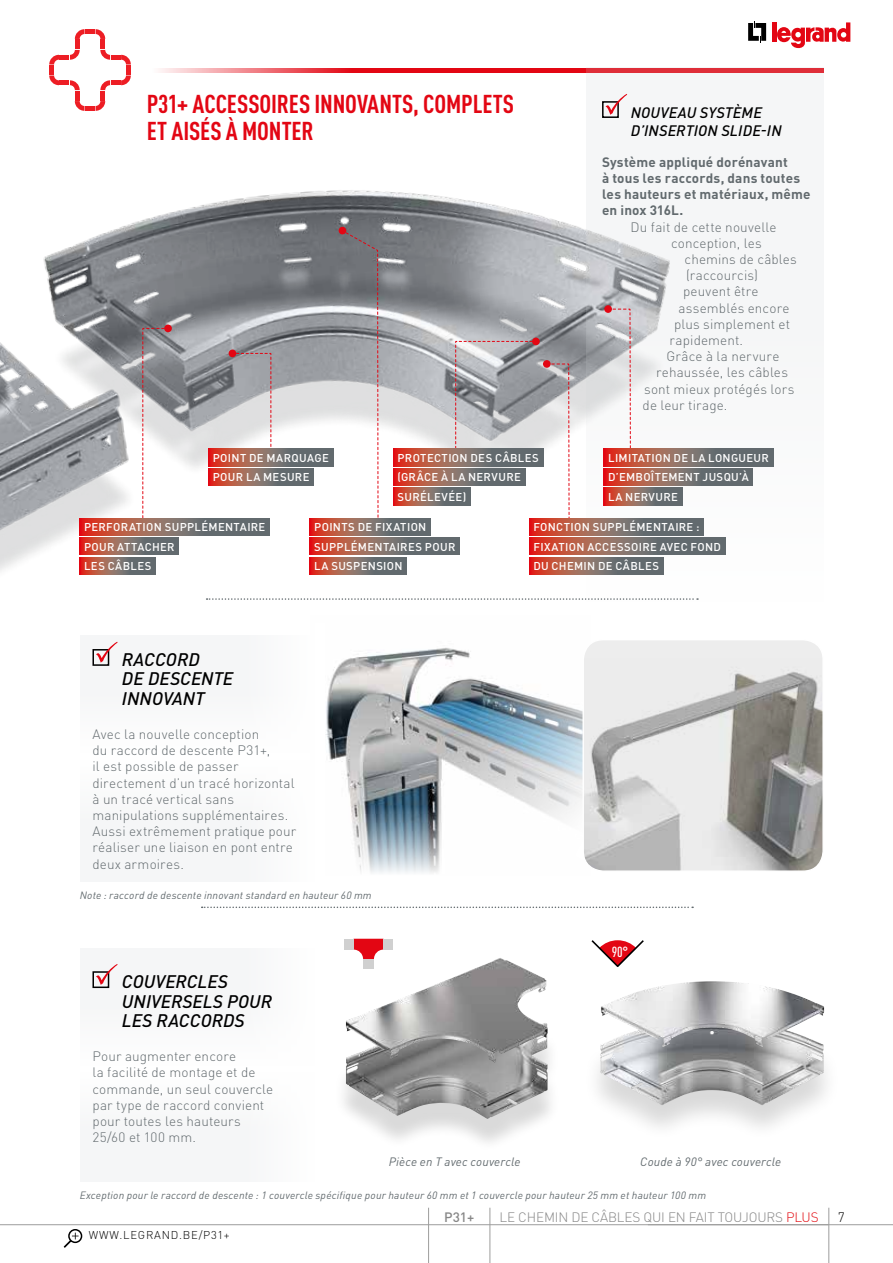
<style>
.page{position:relative;width:893px;height:1263px;background:#fff}
.page>*{position:absolute;margin:0;border:0;box-sizing:border-box;transform-origin:0 0}
.t1{font:700 condensed 25.5px/27px "DIN Pro";letter-spacing:-.005em;color:#e30613}
.t2{font:italic 500 18px/19.5px "DIN Pro";letter-spacing:.005em;color:#000}
.t3{font:italic 500 15px/18px "DIN Pro";letter-spacing:.015em;color:#000}
.t4{font:500 condensed 14.4px "DIN Pro";color:#fff}
.t5{font:300 13.5px/16.2px "DIN Pro";letter-spacing:.01em;color:#626a6e}
.t6{font:700 13.5px/16.2px "DIN Pro";letter-spacing:.01em;color:#626a6e}
.t7{font:300 13.5px "DIN Pro";letter-spacing:-.01em;color:#878787}
.t8{font:500 13.5px "DIN Pro";color:#878787}
.t9{font:300 13.5px "DIN Pro";color:#000}
.t10{font:italic 12px "DIN Pro";letter-spacing:.015em;color:#626a6e}
.t11{font:500 11.25px/19.5px "DIN Pro";letter-spacing:.03em;color:#fff}
.t12{font:300 11.25px "DIN Pro";letter-spacing:.07em;color:#000}
.t13{font:italic 10.5px "DIN Pro";letter-spacing:.015em;color:#626a6e}
.s1{color:#e30f15}
</style>
<div class="page">
<img style="left:0;top:190px;width:587px;height:410px">
<div style="left:80px;top:948px;width:241px;height:121px;background:#f6f7f7"></div>
<div style="left:80px;top:1069px;width:241px;height:113px;background:#f6f6f7"></div>
<div style="left:80px;top:635px;width:241px;height:120px;background:#f6f6f7"></div>
<div style="left:80px;top:755px;width:241px;height:127px;background:#f6f6f7"></div>
<svg style="left:75px;top:29px;width:10px;height:10px"></svg>
<svg style="left:96px;top:29px;width:9px;height:10px"></svg>
<div style="left:85px;top:29px;width:10px;height:5px;background:#ed1d24"></div>
<svg style="left:96px;top:101px;width:9px;height:10px"></svg>
<svg style="left:75px;top:101px;width:10px;height:10px"></svg>
<div style="left:85px;top:106px;width:10px;height:5px;background:#ed1d24"></div>
<div style="left:75px;top:40px;width:5px;height:9px;background:#ed1d24"></div>
<div style="left:100px;top:40px;width:5px;height:9px;background:#ed1d24"></div>
<div style="left:100px;top:91px;width:5px;height:9px;background:#ed1d24"></div>
<div style="left:75px;top:91px;width:5px;height:9px;background:#ed1d24"></div>
<div style="left:49px;top:65px;width:5px;height:10px;background:#ed1d24"></div>
<div style="left:126px;top:65px;width:5px;height:10px;background:#ed1d24"></div>
<svg style="left:49px;top:75px;width:10px;height:10px"></svg>
<div style="left:60px;top:80px;width:9px;height:5px;background:#ed1d24"></div>
<svg style="left:70px;top:80px;width:10px;height:10px"></svg>
<svg style="left:121px;top:76px;width:10px;height:9px"></svg>
<div style="left:111px;top:80px;width:9px;height:5px;background:#ed1d24"></div>
<svg style="left:100px;top:80px;width:10px;height:10px"></svg>
<svg style="left:49px;top:55px;width:10px;height:10px"></svg>
<div style="left:60px;top:55px;width:9px;height:5px;background:#ed1d24"></div>
<svg style="left:70px;top:50px;width:10px;height:10px"></svg>
<svg style="left:121px;top:55px;width:10px;height:10px"></svg>
<div style="left:111px;top:55px;width:9px;height:5px;background:#ed1d24"></div>
<svg style="left:100px;top:50px;width:10px;height:10px"></svg>
<div style="left:147px;top:68px;width:677px;height:5px;background:#e30613"></div>
<svg style="left:147px;top:68px;width:197px;height:5px"></svg>
<svg style="left:587px;top:68px;width:237px;height:532px;fill:#f5f6f7"></svg>
<svg style="left:232px;top:353px;width:40px;height:115px;background:#c5c0c3"></svg>
<svg style="left:142px;top:328px;width:27px;height:190px"></svg>
<div style="left:164px;top:325px;width:8px;height:7px;background:#e30613;border-radius:50%"></div>
<div style="left:229px;top:350px;width:7px;height:7px;background:#e30613;border-radius:50%"></div>
<svg style="left:455px;top:341px;width:81px;height:108px;background:#afaeb2"></svg>
<div style="left:532px;top:338px;width:8px;height:7px;background:#e30613;border-radius:50%"></div>
<svg style="left:547px;top:363px;width:23px;height:155px"></svg>
<div style="left:543px;top:360px;width:8px;height:8px;background:#e30613;border-radius:50%"></div>
<svg style="left:342px;top:230px;width:37px;height:288px"></svg>
<div style="left:339px;top:227px;width:7px;height:7px;background:#e30613;border-radius:50%"></div>
<svg style="left:608px;top:308px;width:23px;height:141px"></svg>
<div style="left:604px;top:305px;width:8px;height:8px;background:#e30613;border-radius:50%"></div>
<img style="left:325px;top:650px;width:115px;height:223px">
<svg style="left:420px;top:647px;width:162px;height:216px"></svg>
<div style="left:583px;top:640px;width:240px;height:231px;background:#ededed;border-radius:20px"></div>
<img style="left:584px;top:672px;width:238px;height:198px">
<div style="left:582px;top:639px;width:242px;height:233px;border:1px solid #fff;border-radius:20px"></div>
<div style="left:334px;top:1009px;width:226px;height:143px;background:#000;opacity:.15"></div>
<img style="left:346px;top:1063px;width:202px;height:56px">
<img style="left:346px;top:958px;width:202px;height:105px">
<svg style="left:354px;top:939px;width:29px;height:20px"></svg>
<div style="left:383px;top:939px;width:10px;height:10px;background:#d0d0d0"></div>
<div style="left:363px;top:959px;width:11px;height:10px;background:#d0d0d0"></div>
<div style="left:344px;top:939px;width:10px;height:10px;background:#d0d0d0"></div>
<div style="left:583px;top:1023px;width:258px;height:118px;background:#000;opacity:.15"></div>
<img style="left:600px;top:1023px;width:224px;height:82px">
<img style="left:601px;top:981px;width:223px;height:66px">
<svg style="left:591px;top:940px;width:53px;height:27px"></svg>
<div style="left:233px;top:623px;width:92px;height:259px;background:#fff"></div>
<div style="left:233px;top:942px;width:92px;height:259px;background:#fff"></div>
<svg style="left:202px;top:906px;width:491px;height:2px"></svg>
<hr style="left:0;top:1224px;width:893px;height:1px;background:#9d9d9c">
<hr style="left:828px;top:1208px;width:1px;height:55px;background:#9d9d9c">
<div style="left:68px;top:1229px;width:14px;height:14px;border:2px solid #000;border-radius:50%"></div>
<svg style="left:64px;top:1232px;width:15px;height:16px"></svg>
<hr style="left:490px;top:1208px;width:1px;height:55px;background:#9d9d9c">
<hr style="left:428px;top:1208px;width:1px;height:55px;background:#9d9d9c">
<svg style="left:748px;top:21px;width:18px;height:22px"></svg>
<hr style="left:772px;top:22px;width:4px;height:20px;background:#e30613">
<svg style="left:777px;top:22px;width:73px;height:26px"></svg>
<div style="left:92px;top:649px;width:17px;height:17px;border:2px solid #000"></div>
<svg style="left:96px;top:642px;width:22px;height:21px"></svg>
<div style="left:92px;top:971px;width:17px;height:17px;border:2px solid #000"></div>
<svg style="left:96px;top:964px;width:22px;height:21px"></svg>
<div style="left:602px;top:101px;width:17px;height:17px;border:2px solid #000"></div>
<svg style="left:605px;top:94px;width:22px;height:21px"></svg>
<svg style="left:207px;top:598px;width:491px;height:2px"></svg>
<svg style="left:208px;top:449px;width:125px;height:17px;background:#90625b"></svg>
<svg style="left:208px;top:468px;width:106px;height:17px;background:#90625b"></svg>
<svg style="left:80px;top:518px;width:190px;height:17px;background:#8f635b"></svg>
<svg style="left:80px;top:538px;width:99px;height:17px;background:#8f635b"></svg>
<svg style="left:80px;top:557px;width:76px;height:17px"></svg>
<svg style="left:393px;top:449px;width:150px;height:17px;background:#8f625b"></svg>
<svg style="left:393px;top:468px;width:132px;height:17px;background:#8f625b"></svg>
<svg style="left:393px;top:488px;width:77px;height:17px"></svg>
<svg style="left:604px;top:449px;width:169px;height:17px;background:#8f635b"></svg>
<svg style="left:604px;top:468px;width:149px;height:17px;background:#8f635b"></svg>
<svg style="left:604px;top:488px;width:78px;height:17px"></svg>
<svg style="left:310px;top:518px;width:121px;height:17px;background:#8f635b"></svg>
<svg style="left:310px;top:538px;width:150px;height:17px;background:#8f635b"></svg>
<svg style="left:310px;top:557px;width:97px;height:17px;background:#8f635b"></svg>
<svg style="left:529px;top:518px;width:175px;height:17px;background:#8f635b"></svg>
<svg style="left:529px;top:538px;width:196px;height:17px;background:#8f635b"></svg>
<svg style="left:529px;top:557px;width:134px;height:17px;background:#8f625b"></svg>
<h1 class="t1" style="left:147px;top:89px;width:369px">P31+ ACCESSOIRES INNOVANTS, COMPLETS<br>ET AISÉS À MONTER</h1>
<p class="t3" style="left:631px;top:102px;width:152px">NOUVEAU SYSTÈME<br>D’INSERTION SLIDE-IN</p>
<p class="t6" style="left:602px;top:152px;width:210px">Système appliqué dorénavant<br>à tous les raccords, dans toutes les hauteurs et matériaux, même en inox 316L.</p>
<p class="t5" style="left:671px;top:217px;width:107px;text-indent:-40px">Du fait de cette nouvelle conception, les</p>
<p class="t5" style="left:685px;top:250px;width:114px">chemins de câbles</p>
<p class="t5" style="left:686px;top:266px;width:73px">(raccourcis)</p>
<p class="t5" style="left:683px;top:282px;width:77px">peuvent être</p>
<p class="t5" style="left:679px;top:298px;width:112px">assemblés encore</p>
<p class="t5" style="left:674px;top:315px;width:118px">plus simplement et</p>
<p class="t5" style="left:670px;top:331px;width:75px">rapidement.</p>
<p class="t5" style="left:667px;top:347px;width:114px">Grâce à la nervure</p>
<p class="t5" style="left:656px;top:363px;width:133px">rehaussée, les câbles</p>
<p class="t5" style="left:644px;top:379px;width:152px">sont mieux protégés lors</p>
<p class="t5" style="left:643px;top:396px;width:86px">de leur tirage.</p>
<p class="t11" style="left:397px;top:447px;width:143px">PROTECTION DES CÂBLES (GRÂCE À LA NERVURE<br>SURÉLEVÉE)</p>
<p class="t11" style="left:608px;top:447px;width:162px">LIMITATION DE LA LONGUEUR<br>D’EMBOÎTEMENT JUSQU’À<br>LA NERVURE</p>
<p class="t11" style="left:314px;top:516px;width:143px">POINTS DE FIXATION<br>SUPPLÉMENTAIRES POUR<br>LA SUSPENSION</p>
<p class="t11" style="left:533px;top:516px;width:189px">FONCTION SUPPLÉMENTAIRE :<br>FIXATION ACCESSOIRE AVEC FOND<br>DU CHEMIN DE CÂBLES</p>
<p class="t11" style="left:213px;top:447px;width:118px">POINT DE MARQUAGE<br>POUR LA MESURE</p>
<p class="t11" style="left:84px;top:516px;width:183px">PERFORATION SUPPLÉMENTAIRE<br>POUR ATTACHER<br>LES CÂBLES</p>
<h2 class="t2" style="left:122px;top:648px;width:113px">RACCORD<br>DE DESCENTE<br>INNOVANT</h2>
<p class="t5" style="left:92px;top:725px;width:205px">Avec la nouvelle conception<br>du raccord de descente P31+,<br>il est possible de passer directement d’un tracé horizontal à un tracé vertical sans manipulations supplémentaires.<br>Aussi extrêmement pratique pour réaliser une liaison en pont entre deux armoires.</p>
<p class="t13" style="left:80px;top:886px;width:293px">Note : raccord de descente innovant standard en hauteur 60 mm</p>
<h2 class="t2" style="left:122px;top:970px;width:152px">COUVERCLES<br>UNIVERSELS POUR<br>LES RACCORDS</h2>
<p class="t5" style="left:92px;top:1047px;width:182px">Pour augmenter encore<br>la facilité de montage et de commande, un seul couvercle par type de raccord convient pour toutes les hauteurs<br>25/60 et 100 mm.</p>
<p class="t10" style="left:389px;top:1152px;width:133px">Pièce en T avec couvercle</p>
<p class="t4" style="left:612px;top:941px;width:18px">90°</p>
<p class="t10" style="left:640px;top:1152px;width:142px">Coude à 90° avec couvercle</p>
<p class="t13" style="left:80px;top:1187px;width:628px">Exception pour le raccord de descente : 1 couvercle spécifique pour hauteur 60 mm et 1 couvercle pour hauteur 25 mm et hauteur 100 mm</p>
<p class="t12" style="left:89px;top:1226px;width:142px">WWW.LEGRAND.BE/P31+</p>
<p class="t8" style="left:444px;top:1206px;width:32px">P31+</p>
<p class="t7" style="left:499px;top:1206px;width:321px">LE CHEMIN DE CÂBLES QUI EN FAIT TOUJOURS <span class="s1">PLUS</span></p>
<p class="t9" style="left:838px;top:1206px;width:8px">7</p>
</div>
